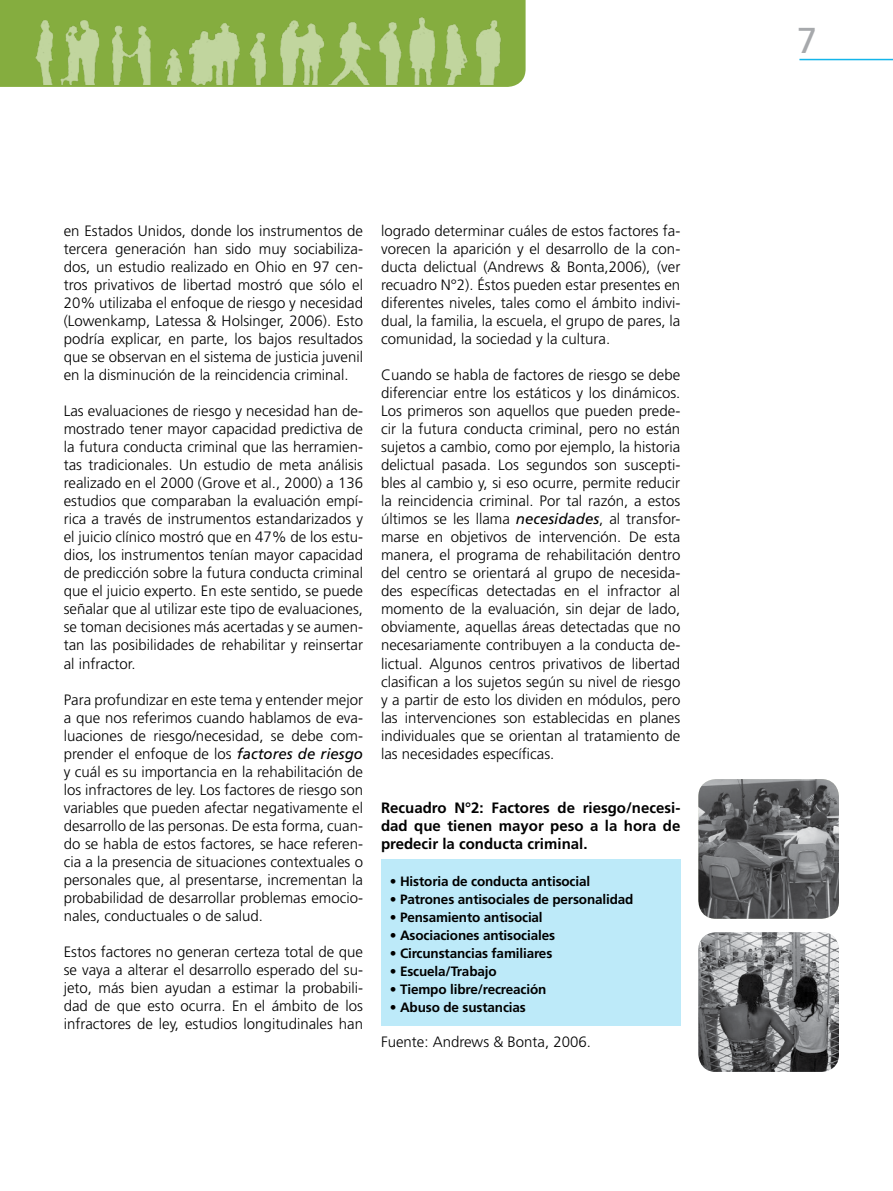
<style>
.page{position:relative;width:893px;height:1191px;background:#fff}
.page>*{position:absolute;margin:0;border:0;box-sizing:border-box;transform-origin:0 0}
.t1{font:36px "Frutiger LT Std";color:#a7a9ac}
.t2{font:300 15px/18px "Frutiger LT Std";color:#000;text-align:justify}
.t3{font:700 15px/18px "Frutiger LT Std";color:#000;text-align:justify}
.t4{font:700 13.5px "Frutiger LT Std";letter-spacing:-.01em;color:#000}
.s1{font-weight:400;font-style:italic}
</style>
<div class="page">
<div style="left:381px;top:859px;width:299px;height:167px;background:#bdeaf9"></div>
<svg style="left:0;top:0;width:526px;height:87px;background:#89b046"></svg>
<img style="left:28px;top:0;width:480px;height:84px">
<hr style="left:799px;top:59px;width:94px;height:1px;background:#13b5ea">
<img style="left:698px;top:779px;width:141px;height:139px;border-radius:18px">
<img style="left:698px;top:932px;width:141px;height:139px;border-radius:18px">
<p class="t2" style="left:64px;top:222px;width:301px">en Estados Unidos, donde los instrumentos de tercera generación han sido muy sociabiliza&shy;dos, un estudio realizado en Ohio en 97 cen&shy;tros privativos de libertad mostró que sólo el 20% utilizaba el enfoque de riesgo y necesidad (Lowenkamp, Latessa &amp; Holsinger, 2006). Esto podría explicar, en parte, los bajos resultados que se observan en el sistema de justicia juvenil en la disminución de la reincidencia criminal.</p>
<p class="t2" style="left:64px;top:402px;width:301px">Las evaluaciones de riesgo y necesidad han de&shy;mostrado tener mayor capacidad predictiva de la futura conducta criminal que las herramien&shy;tas tradicionales. Un estudio de meta análisis realizado en el 2000 (Grove et al., 2000) a 136 estudios que comparaban la evaluación empí&shy;rica a través de instrumentos estandarizados y el juicio clínico mostró que en 47% de los estu&shy;dios, los instrumentos tenían mayor capacidad de predicción sobre la futura conducta criminal que el juicio experto. En este sentido, se puede señalar que al utilizar este tipo de evaluaciones, se toman decisiones más acertadas y se aumen&shy;tan las posibilidades de rehabilitar y reinsertar al infractor.</p>
<p class="t2" style="left:64px;top:690px;width:301px">Para profundizar en este tema y entender mejor a que nos referimos cuando hablamos de eva&shy;luaciones de riesgo/necesidad, se debe com&shy;prender el enfoque de los <span class="s1">factores de riesgo </span>y cuál es su importancia en la rehabilitación de los infractores de ley. Los factores de riesgo son variables que pueden afectar negativamente el desarrollo de las personas. De esta forma, cuan&shy;do se habla de estos factores, se hace referen&shy;cia a la presencia de situaciones contextuales o personales que, al presentarse, incrementan la probabilidad de desarrollar problemas emocio&shy;nales, conductuales o de salud.</p>
<p class="t2" style="left:64px;top:942px;width:301px">Estos factores no generan certeza total de que se vaya a alterar el desarrollo esperado del su&shy;jeto, más bien ayudan a estimar la probabili&shy;dad de que esto ocurra. En el ámbito de los infractores de ley, estudios longitudinales han</p>
<p class="t2" style="left:381px;top:222px;width:301px">logrado determinar cuáles de estos factores fa&shy;vorecen la aparición y el desarrollo de la con&shy;ducta delictual (Andrews &amp; Bonta,2006), (ver recuadro N°2). Éstos pueden estar presentes en diferentes niveles, tales como el ámbito indivi&shy;dual, la familia, la escuela, el grupo de pares, la comunidad, la sociedad y la cultura.</p>
<p class="t2" style="left:381px;top:366px;width:301px">Cuando se habla de factores de riesgo se debe diferenciar entre los estáticos y los dinámicos.<br>Los primeros son aquellos que pueden prede&shy;cir la futura conducta criminal, pero no están sujetos a cambio, como por ejemplo, la historia delictual pasada. Los segundos son suscepti&shy;bles al cambio y, si eso ocurre, permite reducir la reincidencia criminal. Por tal razón, a estos últimos se les llama <span class="s1">necesidades</span>, al transfor&shy;marse en objetivos de intervención. De esta manera, el programa de rehabilitación dentro del centro se orientará al grupo de necesida&shy;des específicas detectadas en el infractor al momento de la evaluación, sin dejar de lado, obviamente, aquellas áreas detectadas que no necesariamente contribuyen a la conducta de&shy;lictual. Algunos centros privativos de libertad clasifican a los sujetos según su nivel de riesgo y a partir de esto los dividen en módulos, pero las intervenciones son establecidas en planes individuales que se orientan al tratamiento de las necesidades específicas.</p>
<p class="t3" style="left:381px;top:798px;width:301px">Recuadro N°2: Factores de riesgo/necesi&shy;dad que tienen mayor peso a la hora de predecir la conducta criminal.</p>
<p class="t4" style="left:390px;top:873px;width:202px">• Historia de conducta antisocial</p>
<p class="t4" style="left:390px;top:891px;width:245px">• Patrones antisociales de personalidad</p>
<p class="t4" style="left:390px;top:909px;width:154px">• Pensamiento antisocial</p>
<p class="t4" style="left:390px;top:927px;width:167px">• Asociaciones antisociales</p>
<p class="t4" style="left:390px;top:945px;width:164px">• Circunstancias familiares</p>
<p class="t4" style="left:390px;top:963px;width:108px">• Escuela/Trabajo</p>
<p class="t4" style="left:390px;top:981px;width:158px">• Tiempo libre/recreación</p>
<p class="t4" style="left:390px;top:999px;width:138px">• Abuso de sustancias</p>
<p class="t2" style="left:381px;top:1032px;width:211px">Fuente: Andrews &amp; Bonta, 2006.</p>
<h1 class="t1" style="left:797px;top:19px;width:22px">7</h1>
</div>
